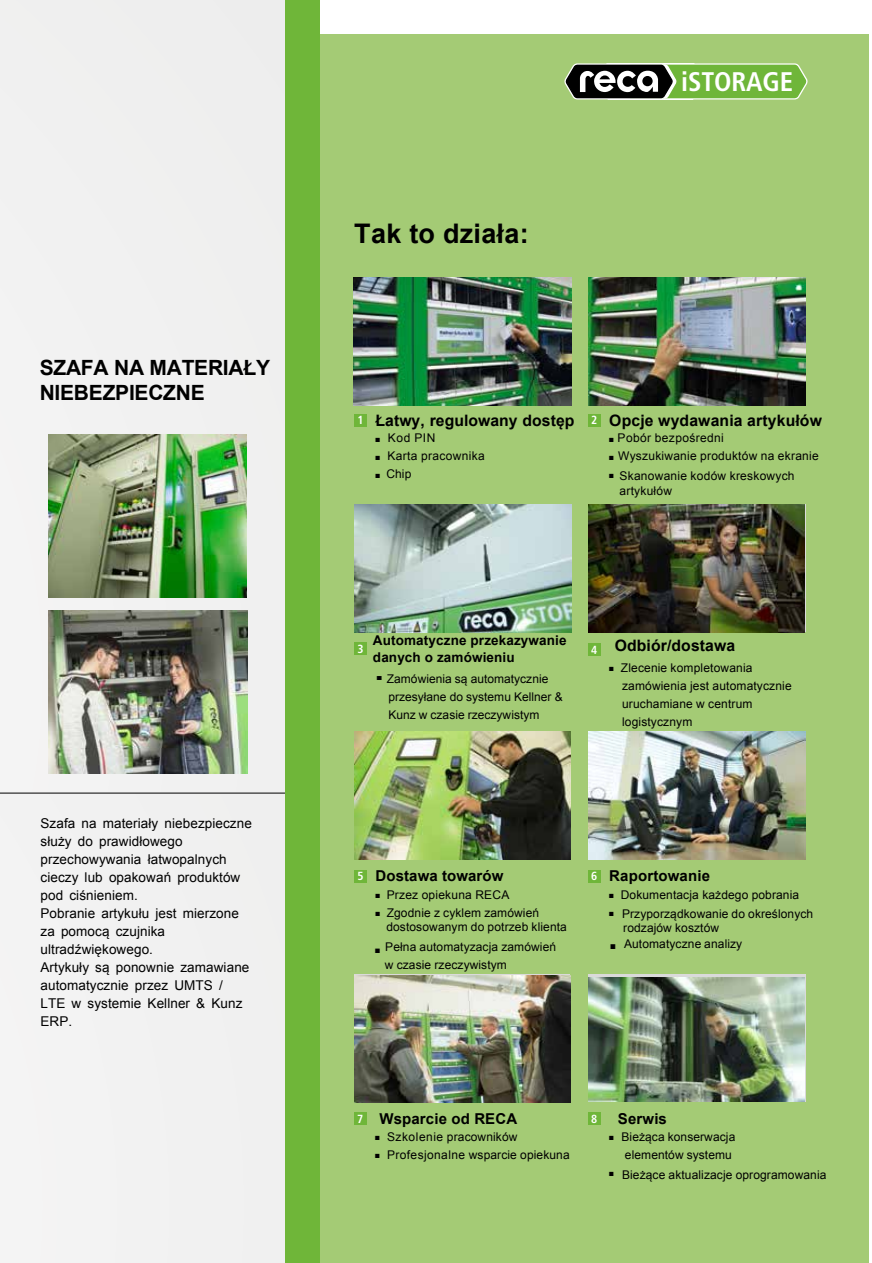
<style>
.page{position:relative;width:872px;height:1263px;background:#fff}
.page>*{position:absolute;margin:0;border:0;box-sizing:border-box;transform-origin:0 0}
.t1{font:700 27px "Arial";letter-spacing:.01em;color:#000}
.t2{font:700 condensed 26.85px "Frutiger LT Pro";letter-spacing:-.005em;color:#fff}
.t3{font:700 21px/25.2px "Arial";letter-spacing:-.01em;color:#000}
.t4{font:700 15.75px "Arial";letter-spacing:.01em;color:#000}
.t5{font:700 15px "Arial";letter-spacing:.01em;color:#000}
.t6{font:13.5px/18px "Arial";letter-spacing:.005em;color:#000}
.t7{font:700 13.5px/16.2px "Arial";letter-spacing:.01em;color:#000}
.t8{font:12px/18px "Arial";letter-spacing:.01em;color:#000}
.t9{font:12px "Arial";letter-spacing:.03em;color:#000}
.t10{font:700 condensed 11.7px "Frutiger LT Pro";color:#fff}
</style>
<div class="page">
<div style="left:316px;top:34px;width:553px;height:1229px;background:#a4cb75"></div>
<div style="left:285px;top:0;width:34px;height:1263px;background:#6fb639"></div>
<svg style="left:564px;top:63px;width:244px;height:37px;background:#709553"></svg>
<div style="left:0;top:0;width:285px;height:795px;background:#f0f0f0"></div>
<div style="left:0;top:793px;width:285px;height:470px;background:#f1f1f1"></div>
<hr style="left:0;top:793px;width:285px;height:1px;background:#000">
<img style="left:49px;top:434px;width:198px;height:164px">
<img style="left:48px;top:610px;width:199px;height:163px">
<img style="left:588px;top:277px;width:217px;height:128px">
<img style="left:354px;top:277px;width:217px;height:128px">
<div style="left:354px;top:414px;width:13px;height:12px;background:#6fb639"></div>
<div style="left:588px;top:414px;width:12px;height:13px;background:#6fb639"></div>
<img style="left:354px;top:504px;width:217px;height:128px">
<img style="left:588px;top:505px;width:217px;height:127px">
<div style="left:354px;top:642px;width:13px;height:13px;background:#6fb639"></div>
<div style="left:588px;top:644px;width:12px;height:12px;background:#6fb639"></div>
<img style="left:588px;top:732px;width:217px;height:127px">
<img style="left:354px;top:732px;width:216px;height:127px">
<div style="left:354px;top:870px;width:13px;height:13px;background:#6fb639"></div>
<div style="left:588px;top:870px;width:12px;height:13px;background:#6fb639"></div>
<img style="left:355px;top:975px;width:215px;height:127px">
<div style="left:588px;top:974px;width:217px;height:128px;background:linear-gradient(to right,#dadada,#dadada)"></div>
<img style="left:588px;top:978px;width:216px;height:124px">
<div style="left:354px;top:1113px;width:12px;height:12px;background:#6fb639"></div>
<div style="left:588px;top:1113px;width:12px;height:12px;background:#6fb639"></div>
<h3 class="t3" style="left:40px;top:356px;width:232px">SZAFA NA MATERIAŁY<br>NIEBEZPIECZNE</h3>
<p class="t6" style="left:41px;top:815px;width:213px">Szafa na materiały niebezpieczne służy do prawidłowego przechowywania łatwopalnych cieczy lub opakowań produktów pod ciśnieniem.<br>Pobranie artykułu jest mierzone za pomocą czujnika ultradźwiękowego.<br>Artykuły są ponownie zamawiane automatycznie przez UMTS /<br>LTE w systemie Kellner &amp; Kunz<br>ERP.</p>
<h1 class="t1" style="left:354px;top:220px;width:176px">Tak to działa:</h1>
<h2 class="t2" style="left:681px;top:66px;width:114px">iSTORAGE</h2>
<h3 class="t4" style="left:375px;top:412px;width:200px">Łatwy, regulowany dostęp</h3>
<p class="t8" style="left:375px;top:430px;width:61px">■ Kod PIN</p>
<p class="t9" style="left:375px;top:450px;width:111px">■ Karta pracownika</p>
<p class="t8" style="left:375px;top:466px;width:37px">■ Chip</p>
<p class="t10" style="left:357px;top:413px;width:8px">1</p>
<p class="t10" style="left:591px;top:413px;width:8px">2</p>
<h3 class="t4" style="left:609px;top:413px;width:214px">Opcje wydawania artykułów</h3>
<p class="t9" style="left:609px;top:432px;width:116px">■ Pobór bezpośredni</p>
<p class="t8" style="left:609px;top:448px;width:211px">■ Wyszukiwanie produktów na ekranie</p>
<p class="t8" style="left:619px;top:470px;width:177px;line-height:14.4px;text-indent:-10px">■ Skanowanie kodów kreskowych artykułów</p>
<p class="t7" style="left:373px;top:633px;width:195px">Automatyczne przekazywanie danych o zamówieniu</p>
<p class="t8" style="left:388px;top:670px;width:176px;text-indent:-12px">■ Zamówienia są automatycznie przesyłane do systemu Kellner &amp;<br>Kunz w czasie rzeczywistym</p>
<p class="t10" style="left:357px;top:642px;width:8px">3</p>
<p class="t10" style="left:591px;top:643px;width:8px">4</p>
<h3 class="t4" style="left:614px;top:638px;width:122px">Odbiór/dostawa</h3>
<p class="t8" style="left:622px;top:659px;width:171px;text-indent:-13px">■ Zlecenie kompletowania zamówienia jest automatycznie uruchamiane w centrum logistycznym</p>
<p class="t5" style="left:375px;top:868px;width:129px">Dostawa towarów</p>
<p class="t8" style="left:375px;top:886px;width:135px">■ Przez opiekuna RECA</p>
<p class="t8" style="left:386px;top:906px;width:182px;line-height:14.4px;text-indent:-11px">■ Zgodnie z cyklem zamówień dostosowanym do potrzeb klienta</p>
<p class="t8" style="left:385px;top:938px;width:173px;text-indent:-10px">■ Pełna automatyzacja zamówień w czasie rzeczywistym</p>
<p class="t10" style="left:357px;top:869px;width:8px">5</p>
<p class="t10" style="left:591px;top:869px;width:8px">6</p>
<p class="t5" style="left:609px;top:868px;width:102px">Raportowanie</p>
<p class="t8" style="left:609px;top:886px;width:191px">■ Dokumentacja każdego pobrania</p>
<p class="t8" style="left:623px;top:907px;width:191px;line-height:14.4px;text-indent:-14px">■ Przyporządkowanie do określonych rodzajów kosztów</p>
<p class="t8" style="left:610px;top:936px;width:133px">■ Automatyczne analizy</p>
<p class="t5" style="left:379px;top:1111px;width:139px">Wsparcie od RECA</p>
<p class="t8" style="left:375px;top:1128px;width:144px">■ Szkolenie pracowników</p>
<p class="t8" style="left:375px;top:1146px;width:196px">■ Profesjonalne wsparcie opiekuna</p>
<p class="t10" style="left:357px;top:1112px;width:8px">7</p>
<p class="t10" style="left:591px;top:1112px;width:8px">8</p>
<p class="t5" style="left:618px;top:1111px;width:51px">Serwis</p>
<p class="t8" style="left:609px;top:1128px;width:127px;text-align:right">■ Bieżąca konserwacja elementów systemu</p>
<p class="t8" style="left:609px;top:1166px;width:219px">■ Bieżące aktualizacje oprogramowania</p>
</div>
